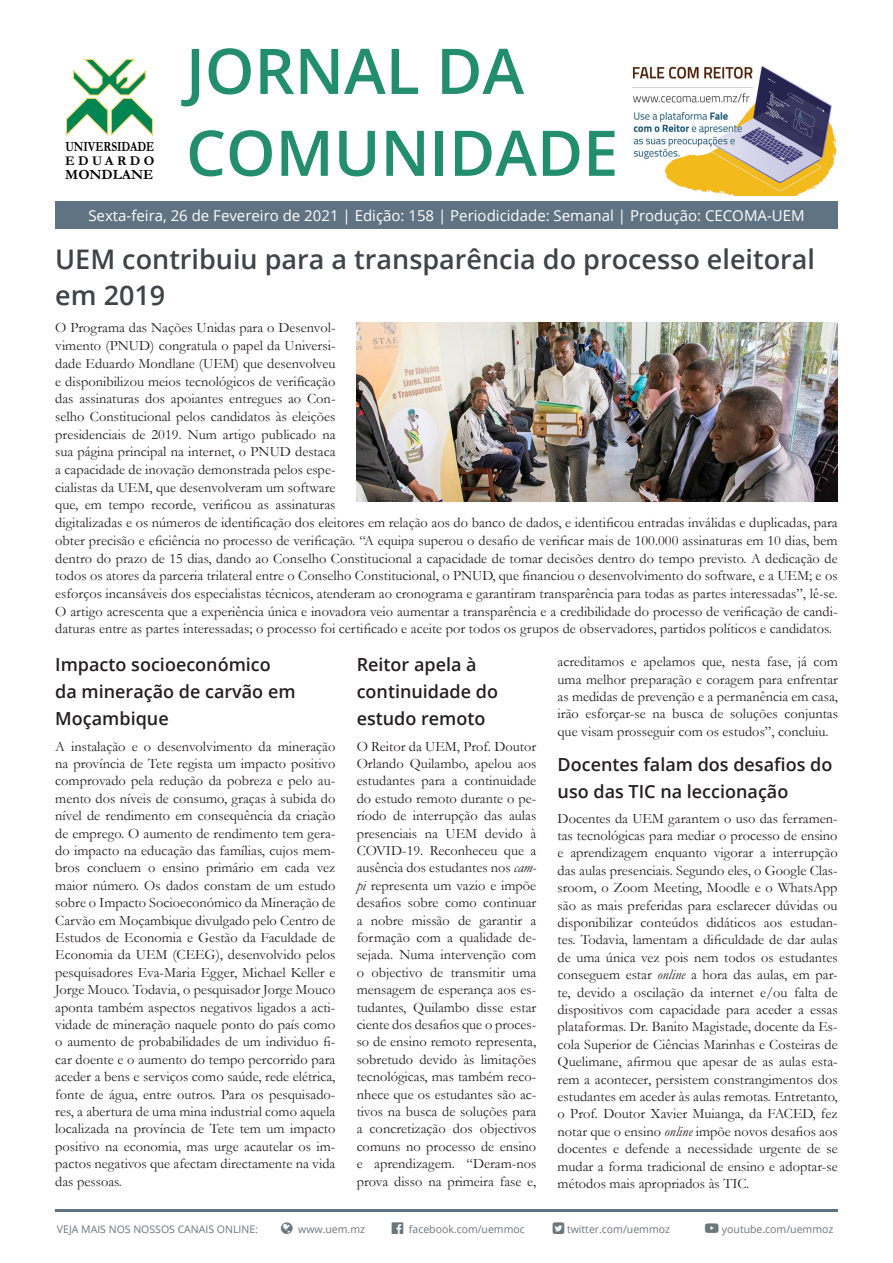
<style>
.page{position:relative;width:893px;height:1263px;background:#fff}
.page>*{position:absolute;margin:0;border:0;box-sizing:border-box;transform-origin:0 0}
.t1{font:600 63px "Open Sans";color:#238e6b}
.t2{font:600 27px/36px "Open Sans";color:#3e4449}
.t3{font:600 18px/27px "Open Sans";color:#231f20}
.t4{font:15px "Open Sans";color:#fff}
.t5{font:14.4px/17.4px "Garamond";color:#231f20;text-align:justify}
.t6{font:700 14.25px "Garamond";color:#000}
.t7{font:700 14.1px "Garamond";color:#000;scale:.8 1}
.t8{font:700 13.5px "Garamond";letter-spacing:.255em;color:#000}
.t9{font:10.5px "Open Sans";color:#6b757c}
.s1{font-style:italic}
</style>
<div class="page">
<svg style="left:66px;top:59px;width:87px;height:77px"></svg>
<hr style="left:55px;top:1209px;width:783px;height:3px;background:#5e7282">
<div style="left:55px;top:201px;width:783px;height:28px;background:#607382"></div>
<img style="left:632px;top:66px;width:205px;height:130px">
<img style="left:357px;top:323px;width:481px;height:179px">
<p class="t7" style="left:65px;top:137px;width:113px">UNIVERSIDADE</p>
<p class="t8" style="left:65px;top:151px;width:91px">EDUARDO</p>
<p class="t6" style="left:65px;top:165px;width:90px">MONDLANE</p>
<p class="t1" style="left:186px;top:28px;width:340px">JORNAL DA</p>
<p class="t1" style="left:186px;top:110px;width:434px">COMUNIDADE</p>
<p class="t4" style="left:88px;top:205px;width:718px">Sexta-feira, 26 de Fevereiro de 2021 | Edição: 158 | Periodicidade: Semanal | Produção: CECOMA-UEM</p>
<h2 class="t2" style="left:55px;top:240px;width:761px">UEM contribuiu para a transparência do processo eleitoral em 2019</h2>
<p class="t5" style="left:55px;top:319px;width:784px;text-align:left">O Programa das Nações Unidas para o Desenvol-<br>vimento (PNUD) congratula o papel da Universi-<br>dade Eduardo Mondlane (UEM) que desenvolveu<br>e disponibilizou meios tecnológicos de verificação<br>das assinaturas dos apoiantes entregues ao Con-<br>selho Constitucional pelos candidatos às eleições<br>presidenciais de 2019. Num artigo publicado na<br>sua página principal na internet, o PNUD destaca<br>a capacidade de inovação demonstrada pelos espe-<br>cialistas da UEM, que desenvolveram um software<br>que, em tempo recorde, verificou as assinaturas<br>digitalizadas e os números de identificação dos eleitores em relação aos do banco de dados, e identificou entradas inválidas e duplicadas, para obter precisão e eficiência no processo de verificação. “A equipa superou o desafio de verificar mais de 100.000 assinaturas em 10 dias, bem dentro do prazo de 15 dias, dando ao Conselho Constitucional a capacidade de tomar decisões dentro do tempo previsto. A dedicação de todos os atores da parceria trilateral entre o Conselho Constitucional, o PNUD, que financiou o desenvolvimento do software, e a UEM; e os esforços incansáveis dos especialistas técnicos, atenderam ao cronograma e garantiram transparência para todas as partes interessadas”, lê-se.<br>O artigo acrescenta que a experiência única e inovadora veio aumentar a transparência e a credibilidade do processo de verificação de candi&shy;daturas entre as partes interessadas; o processo foi certificado e aceite por todos os grupos de observadores, partidos políticos e candidatos.</p>
<h2 class="t3" style="left:55px;top:650px;width:242px">Impacto socioeconómico da mineração de carvão em<br>Moçambique</h2>
<p class="t5" style="left:55px;top:737px;width:282px">A instalação e o desenvolvimento da mineração na província de Tete regista um impacto positivo comprovado pela redução da pobreza e pelo au&shy;mento dos níveis de consumo, graças à subida do nível de rendimento em consequência da criação de emprego. O aumento de rendimento tem gera&shy;do impacto na educação das famílias, cujos mem&shy;bros concluem o ensino primário em cada vez maior número. Os dados constam de um estudo sobre o Impacto Socioeconómico da Mineração de Carvão em Moçambique divulgado pelo Centro de Estudos de Economia e Gestão da Faculdade de Economia da UEM (CEEG), desenvolvido pelos pesquisadores Eva-Maria Egger, Michael Keller e Jorge Mouco. Todavia, o pesquisador Jorge Mouco aponta também aspectos negativos ligados a acti&shy;vidade de mineração naquele ponto do país como o aumento de probabilidades de um individuo fi&shy;car doente e o aumento do tempo percorrido para aceder a bens e serviços como saúde, rede elétrica, fonte de água, entre outros. Para os pesquisado&shy;res, a abertura de uma mina industrial como aquela localizada na província de Tete tem um impacto positivo na economia, mas urge acautelar os im&shy;pactos negativos que afectam directamente na vida das pessoas.</p>
<h2 class="t3" style="left:357px;top:650px;width:143px">Reitor apela à continuidade do estudo remoto</h2>
<p class="t5" style="left:357px;top:737px;width:181px">O Reitor da UEM, Prof. Doutor Orlando Quilambo, apelou aos estudantes para a continuidade do estudo remoto durante o pe&shy;ríodo de interrupção das aulas presenciais na UEM devido à COVID-19. Reconheceu que a ausência dos estudantes nos <span class="s1">cam&shy;pi</span> representa um vazio e impõe desafios sobre como continuar a nobre missão de garantir a formação com a qualidade de&shy;sejada. Numa intervenção com o objectivo de transmitir uma mensagem de esperança aos es&shy;tudantes, Quilambo disse estar ciente dos desafios que o proces&shy;so de ensino remoto representa, sobretudo devido às limitações tecnológicas, mas também reco&shy;nhece que os estudantes são ac&shy;tivos na busca de soluções para a concretização dos objectivos comuns no processo de ensino e aprendizagem. “Deram-nos prova disso na primeira fase e,</p>
<p class="t5" style="left:558px;top:653px;width:282px">acreditamos e apelamos que, nesta fase, já com uma melhor preparação e coragem para enfrentar as medidas de prevenção e a permanência em casa, irão esforçar-se na busca de soluções conjuntas que visam prosseguir com os estudos”, concluiu.</p>
<h2 class="t3" style="left:558px;top:750px;width:276px">Docentes falam dos desafios do uso das TIC na leccionação</h2>
<p class="t5" style="left:558px;top:809px;width:282px">Docentes da UEM garantem o uso das ferramen&shy;tas tecnológicas para mediar o processo de ensino e aprendizagem enquanto vigorar a interrupção das aulas presenciais. Segundo eles, o Google Clas&shy;sroom, o Zoom Meeting, Moodle e o WhatsApp são as mais preferidas para esclarecer dúvidas ou disponibilizar conteúdos didáticos aos estudan&shy;tes. Todavia, lamentam a dificuldade de dar aulas de uma única vez pois nem todos os estudantes conseguem estar <span class="s1">online</span> a hora das aulas, em par&shy;te, devido a oscilação da internet e/ou falta de dispositivos com capacidade para aceder a essas plataformas. Dr. Banito Magistade, docente da Es&shy;cola Superior de Ciências Marinhas e Costeiras de Quelimane, afirmou que apesar de as aulas esta&shy;rem a acontecer, persistem constrangimentos dos estudantes em aceder às aulas remotas. Entretanto, o Prof. Doutor Xavier Muianga, da FACED, fez notar que o ensino <span class="s1">online</span> impõe novos desafios aos docentes e defende a necessidade urgente de se mudar a forma tradicional de ensino e adoptar-se métodos mais apropriados às TIC.</p>
<p class="t9" style="left:57px;top:1222px;width:202px">VEJA MAIS NOS NOSSOS CANAIS ONLINE:</p>
<p class="t9" style="left:298px;top:1222px;width:68px">www.uem.mz</p>
<p class="t9" style="left:409px;top:1222px;width:117px">facebook.com/uemmoc</p>
<p class="t9" style="left:567px;top:1222px;width:104px">twitter.com/uemmoz</p>
<p class="t9" style="left:722px;top:1222px;width:113px">youtube.com/uemmoz</p>
</div>
